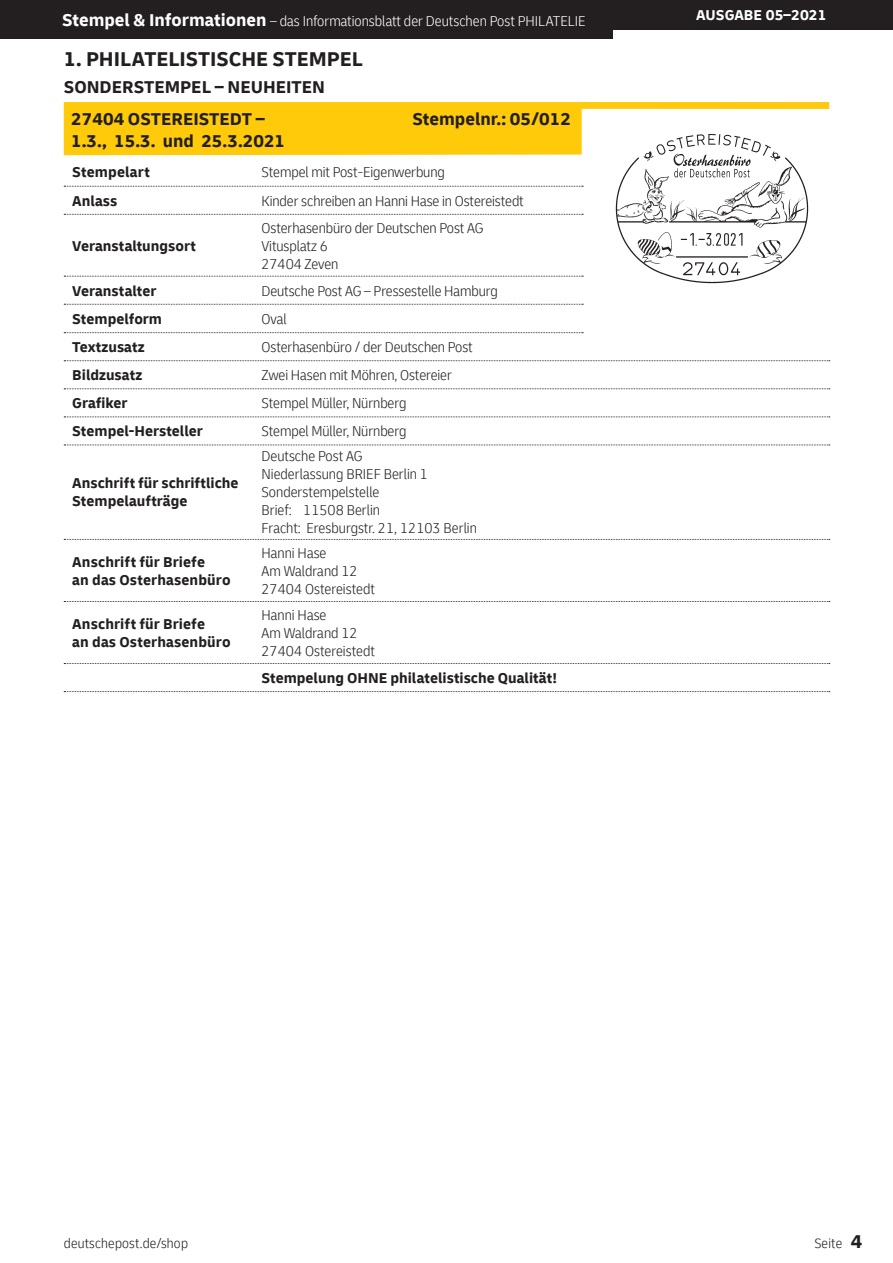
<style>
.page{position:relative;width:893px;height:1263px;background:#fff}
.page>*{position:absolute;margin:0;border:0;box-sizing:border-box;transform-origin:0 0}
.t1{font:700 21px "Delivery";color:#231f20}
.t2{font:700 18px/21.6px "Delivery";color:#231f20}
.t3{font:300 condensed 15px/18px "Delivery";letter-spacing:-.005em;color:#231f20}
.t4{font:700 15px/28px "Delivery";color:#231f20}
.t5{font:300 condensed 15px "Delivery";color:#fff}
.t6{font:700 15px "Delivery";color:#fff}
.t7{font:300 condensed 14.25px "Delivery";letter-spacing:.015em;color:#231f20}
.s1{font-weight:700;font-stretch:normal;font-size:18px}
.s2{font-weight:700;font-stretch:normal;font-size:19.5px}
</style>
<div class="page">
<div style="left:0;top:0;width:893px;height:30px;background:#231f20"></div>
<div style="left:0;top:0;width:612px;height:38px;background:#231f20"></div>
<svg style="left:64px;top:102px;width:765px;height:53px"></svg>
<svg style="left:64px;top:186px;width:519px;height:1px"></svg>
<svg style="left:64px;top:214px;width:519px;height:1px"></svg>
<svg style="left:64px;top:276px;width:519px;height:1px"></svg>
<svg style="left:64px;top:304px;width:519px;height:1px"></svg>
<svg style="left:64px;top:332px;width:519px;height:1px"></svg>
<svg style="left:64px;top:360px;width:766px;height:1px"></svg>
<svg style="left:64px;top:388px;width:766px;height:1px"></svg>
<svg style="left:64px;top:416px;width:766px;height:1px"></svg>
<svg style="left:64px;top:445px;width:766px;height:1px"></svg>
<svg style="left:64px;top:539px;width:766px;height:1px"></svg>
<svg style="left:64px;top:601px;width:766px;height:1px"></svg>
<svg style="left:64px;top:663px;width:766px;height:1px"></svg>
<svg style="left:64px;top:691px;width:766px;height:1px"></svg>
<img style="left:616px;top:133px;width:193px;height:151px">
<p class="t5" style="left:62px;top:12px;width:525px"><span class="s1">Stempel &amp; Informationen</span> – das Informationsblatt der Deutschen Post PHILATELIE</p>
<p class="t6" style="left:696px;top:6px;width:132px">AUSGABE 05–2021</p>
<h1 class="t1" style="left:64px;top:46px;width:301px">1. PHILATELISTISCHE STEMPEL</h1>
<p class="t2" style="left:64px;top:77px;width:263px">SONDERSTEMPEL – NEUHEITEN</p>
<p class="t2" style="left:71px;top:109px;width:216px">27404 OSTEREISTEDT –<br>1.3., 15.3. und 25.3.2021</p>
<p class="t2" style="left:412px;top:109px;width:160px">Stempelnr.: 05/012</p>
<p class="t4" style="left:72px;top:157px;width:79px;line-height:29px">Stempelart<br>Anlass</p>
<p class="t4" style="left:72px;top:232px;width:125px">Veranstaltungsort</p>
<p class="t4" style="left:72px;top:277px;width:86px">Veranstalter</p>
<p class="t4" style="left:72px;top:305px;width:132px">Stempelform<br>Textzusatz<br>Bildzusatz<br>Grafiker<br>Stempel-Hersteller</p>
<p class="t4" style="left:72px;top:474px;width:168px;line-height:18px">Anschrift für schriftliche<br>Stempelaufträge</p>
<p class="t4" style="left:72px;top:552px;width:160px;line-height:18px">Anschrift für Briefe<br>an das Osterhasenbüro</p>
<p class="t4" style="left:72px;top:615px;width:160px;line-height:18px">Anschrift für Briefe<br>an das Osterhasenbüro</p>
<p class="t3" style="left:261px;top:157px;width:264px;line-height:29px">Stempel mit Post-Eigenwerbung<br>Kinder schreiben an Hanni Hase in Ostereistedt</p>
<p class="t3" style="left:261px;top:219px;width:224px">Osterhasenbüro der Deutschen Post AG<br>Vitusplatz 6<br>27404 Zeven</p>
<p class="t3" style="left:261px;top:282px;width:238px">Deutsche Post AG – Pressestelle Hamburg</p>
<p class="t3" style="left:261px;top:305px;width:213px;line-height:28px">Oval<br>Osterhasenbüro / der Deutschen Post<br>Zwei Hasen mit Möhren, Ostereier<br>Stempel Müller, Nürnberg<br>Stempel Müller, Nürnberg</p>
<p class="t3" style="left:261px;top:447px;width:217px">Deutsche Post AG<br>Niederlassung BRIEF Berlin 1<br>Sonderstempelstelle<br>Brief: 11508 Berlin<br>Fracht: Eresburgstr. 21, 12103 Berlin</p>
<p class="t3" style="left:261px;top:543px;width:115px">Hanni Hase<br>Am Waldrand 12<br>27404 Ostereistedt</p>
<p class="t3" style="left:261px;top:606px;width:115px">Hanni Hase<br>Am Waldrand 12<br>27404 Ostereistedt</p>
<p class="t4" style="left:261px;top:664px;width:298px">Stempelung OHNE philatelistische Qualität!</p>
<p class="t7" style="left:64px;top:1235px;width:126px">deutschepost.de/shop</p>
<p class="t7" style="left:814px;top:1235px;width:50px">Seite <span class="s2">4</span></p>
</div>
